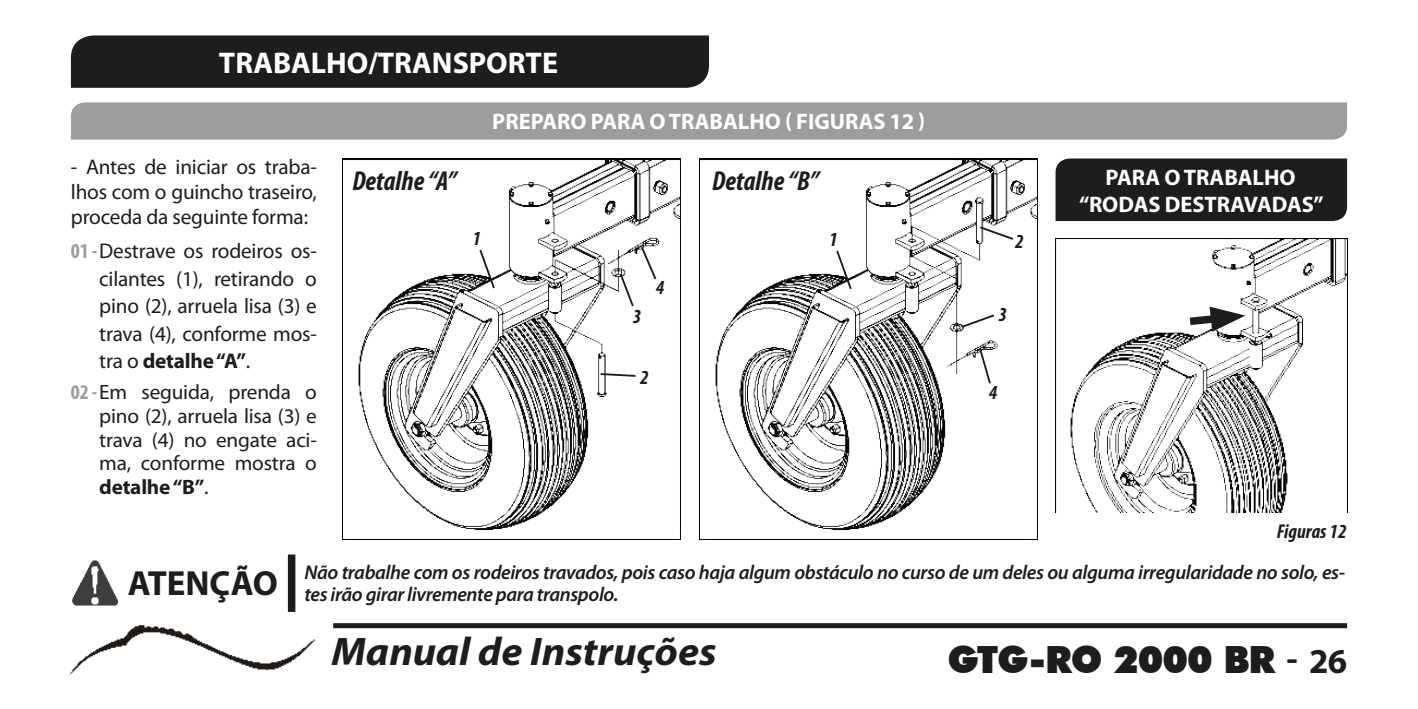
<style>
.page{position:relative;width:1418px;height:709px;background:#fff}
.page>*{position:absolute;margin:0;border:0;box-sizing:border-box;transform-origin:0 0}
.t1{font:italic 700 40px "Myriad Pro";color:#1d1d1b;scale:1.05 1}
.t2{font:900 37.5px "Futura BT";letter-spacing:-.03em;color:#1d1d1b}
.t3{font:700 30px "Myriad Pro";color:#fff}
.t4{font:italic 700 condensed 27.5px "Myriad Pro";color:#1d1d1b}
.t5{font:700 22.5px/27px "Myriad Pro";color:#fff;text-align:center}
.t6{font:21.25px/27.5px "Myriad Pro";letter-spacing:-.01em;color:#1d1d1b;text-align:justify}
.t7{font:20.75px/23.8px "Myriad Pro";letter-spacing:-.01em;color:#1d1d1b;text-align:justify}
.t8{font:italic 600 20px/22.5px "Myriad Pro";letter-spacing:-.02em;color:#1d1d1b}
.t9{font:italic 700 condensed 20px "Myriad Pro";color:#1d1d1b}
.s1{font-weight:700;font-stretch:condensed;color:#9d9d9d}
.s2{font-weight:700}
.s3{font-family:"Myriad Pro";font-weight:700;font-size:35px}
</style>
<div class="page">
<img style="left:69px;top:625px;width:247px;height:50px">
<div style="left:333px;top:623px;width:1013px;height:5px;background:#1d1d1b"></div>
<img style="left:342px;top:159px;width:338px;height:380px">
<img style="left:699px;top:159px;width:338px;height:380px">
<div style="left:634px;top:369px;width:20px;height:17px;background:#fff"></div>
<svg style="left:598px;top:372px;width:38px;height:6px"></svg>
<div style="left:467px;top:230px;width:19px;height:18px;background:#fff"></div>
<svg style="left:478px;top:248px;width:18px;height:42px"></svg>
<div style="left:1055px;top:158px;width:291px;height:63px;background:#1d1d1b"></div>
<img style="left:1055px;top:238px;width:292px;height:274px">
<div style="left:352px;top:169px;width:104px;height:21px;background:#fff"></div>
<div style="left:709px;top:169px;width:112px;height:21px;background:#fff"></div>
<svg style="left:1181px;top:306px;width:64px;height:26px"></svg>
<div style="left:627px;top:308px;width:20px;height:17px;background:#fff"></div>
<div style="left:650px;top:279px;width:20px;height:17px;background:#fff"></div>
<svg style="left:618px;top:245px;width:40px;height:63px"></svg>
<div style="left:983px;top:384px;width:19px;height:17px;background:#fff"></div>
<svg style="left:978px;top:347px;width:14px;height:38px"></svg>
<div style="left:823px;top:231px;width:20px;height:18px;background:#fff"></div>
<svg style="left:834px;top:248px;width:19px;height:43px"></svg>
<div style="left:992px;top:305px;width:20px;height:18px;background:#fff"></div>
<svg style="left:959px;top:313px;width:37px;height:16px"></svg>
<div style="left:1009px;top:233px;width:20px;height:17px;background:#fff"></div>
<svg style="left:977px;top:225px;width:38px;height:16px"></svg>
<div style="left:71px;top:35px;width:638px;height:53px;background:#1d1d1b"></div>
<div style="left:71px;top:102px;width:1275px;height:38px;background:#9d9d9d"></div>
<div style="left:288px;top:554px;width:7px;height:58px;background:#1d1d1b"></div>
<img style="left:72px;top:560px;width:46px;height:45px">
<h3 class="t3" style="left:219px;top:43px;width:340px">TRABALHO/TRANSPORTE</h3>
<p class="t5" style="left:492px;top:108px;width:434px">PREPARO PARA O TRABALHO ( FIGURAS 12 )</p>
<p class="t6" style="left:71px;top:154px;width:247px;line-height:25px">- Antes de iniciar os traba&shy;lhos com o guincho traseiro, proceda da seguinte forma:</p>
<p class="t6" style="left:99px;top:237px;width:219px;text-indent:-28px"><span class="s1">01 -</span>Destrave os rodeiros os&shy;cilantes (1), retirando o pino (2), arruela lisa (3) e trava (4), conforme mos&shy;tra o <span class="s2">detalhe “A”</span>.</p>
<p class="t7" style="left:99px;top:380px;width:219px;text-indent:-28px"><span class="s1">02 -</span>Em seguida, prenda o pino (2), arruela lisa (3) e trava (4) no engate aci&shy;ma, conforme mostra o <span class="s2">detalhe “B”</span>.</p>
<p class="t4" style="left:352px;top:163px;width:105px">Detalhe “A”</p>
<p class="t4" style="left:712px;top:163px;width:108px">Detalhe “B”</p>
<p class="t9" style="left:472px;top:226px;width:10px">1</p>
<p class="t9" style="left:633px;top:304px;width:10px">3</p>
<p class="t9" style="left:655px;top:275px;width:10px">4</p>
<p class="t9" style="left:829px;top:227px;width:10px">1</p>
<p class="t9" style="left:640px;top:365px;width:10px">2</p>
<p class="t9" style="left:1015px;top:229px;width:10px">2</p>
<p class="t9" style="left:998px;top:301px;width:10px">3</p>
<p class="t9" style="left:988px;top:379px;width:10px">4</p>
<p class="t5" style="left:1079px;top:163px;width:246px">PARA O TRABALHO “RODAS DESTRAVADAS”</p>
<p class="t9" style="left:1276px;top:519px;width:71px">Figuras 12</p>
<p class="t8" style="left:128px;top:560px;width:1218px;text-indent:177px">Não trabalhe com os rodeiros travados, pois caso haja algum obstáculo no curso de um deles ou alguma irregularidade no solo, es-<br><sup>ATENÇÃO</sup> tes irão girar livremente para transpolo.</p>
<h1 class="t1" style="left:331px;top:625px;width:368px">Manual de Instruções</h1>
<h2 class="t2" style="left:947px;top:636px;width:401px">GTG-RO 2000 BR <span class="s3">- 26</span></h2>
</div>
